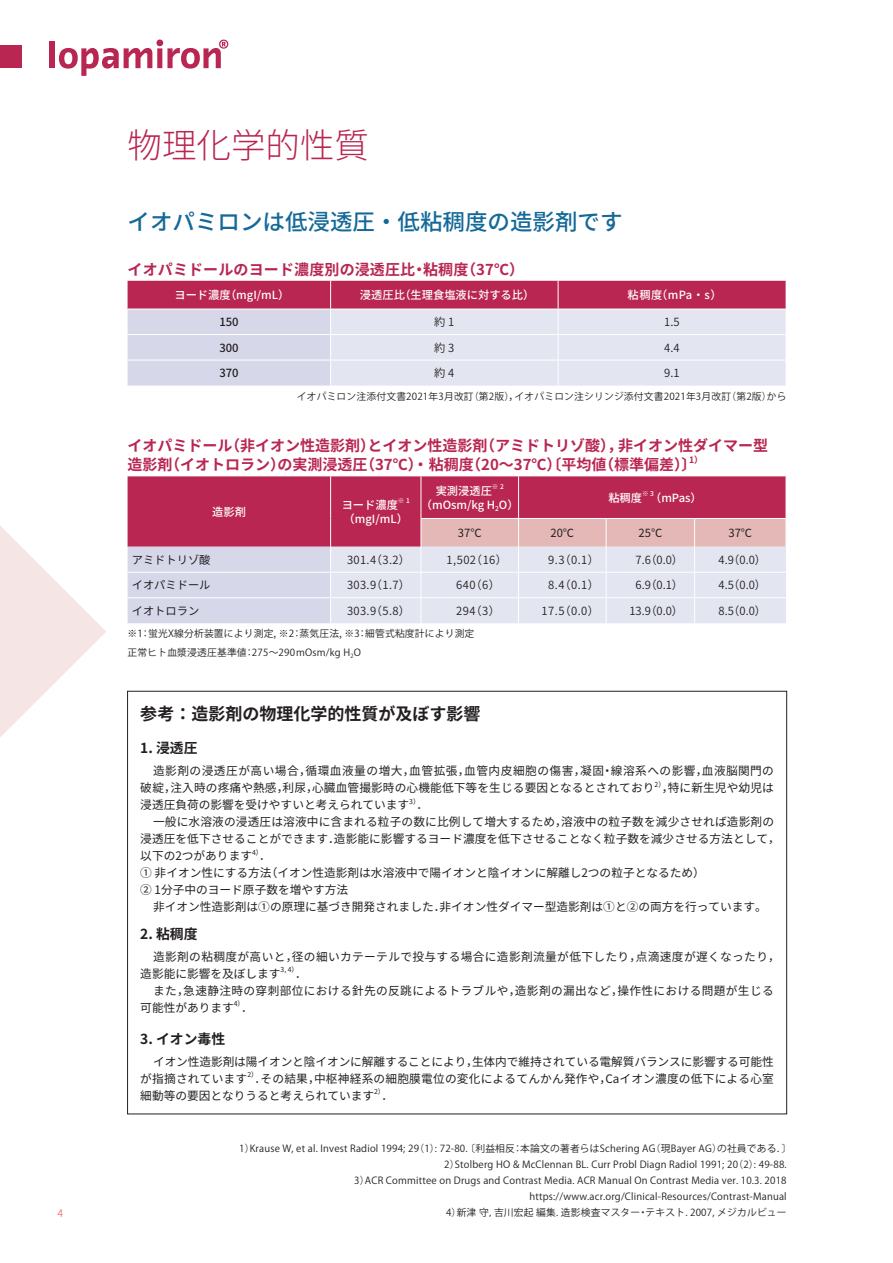
<style>
.page{position:relative;width:893px;height:1263px;background:#fff}
.page>*{position:absolute;margin:0;border:0;box-sizing:border-box;transform-origin:0 0}
.見出し{font:300 34.5px "Source Han Sans";color:#b82651}
.中見出し{font:500 22.5px "Source Han Sans";color:#146998}
.中見出し-2{font:700 16.95px "Source Han Sans";color:#231f20}
.図表タイトル{font:700 15px "Source Han Sans";color:#b82651}
.小見出し{font:700 13.8px "Source Han Sans";color:#231f20}
.本文{font:11.7px/17px "Source Han Sans";letter-spacing:.005em;color:#231f20}
.本文-2{font:11.7px/17px "Source Han Sans";letter-spacing:.03em;color:#231f20}
.本文-3{font:11.7px/17px "Source Han Sans";letter-spacing:.035em;color:#231f20}
.表本文{font:11.25px "Source Han Sans";letter-spacing:.04em;color:#231f20}
.表ヨコ見出し{font:500 11.25px "Source Han Sans";color:#fff}
.表タテ見出し{font:11.25px "Source Han Sans";letter-spacing:.03em;color:#231f20}
.表タテ見出し-2{font:11.25px "Source Han Sans";color:#231f20}
.表タテ見出し-3{font:500 11.25px "Source Han Sans";color:#231f20}
.表本文-2{font:11.25px "Source Han Sans";color:#231f20}
.表ヨコ見出し-2{font:11.25px "Source Han Sans";color:#231f20}
.t1{font:300 10.5px "Source Han Sans";color:#ef4d4b}
.図表キャプション{font:9.75px "Koz Go Pro";letter-spacing:.02em;color:#231f20}
.表本文-3{font:9.75px "Koz Go Pro";letter-spacing:.02em;color:#231f20}
.図表タイトル-2{font:700 8.7px "Source Han Sans";color:#b82651}
.本文-4{font:6.75px "Source Han Sans";color:#231f20}
.表ヨコ見出し-3{font:500 6.6px "Source Han Sans";color:#fff}
.s1{font-family:"Source Han Sans"}
</style>
<div class="page">
<svg style="left:0;top:526px;width:106px;height:211px"></svg>
<div style="left:0;top:45px;width:21px;height:22px;background:#b82651"></div>
<div style="left:50px;top:42px;width:5px;height:26px;background:#b82651"></div>
<svg style="left:59px;top:40px;width:169px;height:36px"></svg>
<svg style="left:128px;top:281px;width:658px;height:105px;background:#d5b0c5"></svg>
<hr style="left:128px;top:309px;width:203px;height:1px;background:#fff">
<hr style="left:331px;top:309px;width:227px;height:1px;background:#fff">
<hr style="left:558px;top:309px;width:228px;height:1px;background:#fff">
<div style="left:128px;top:476px;width:658px;height:42px;background:#b82651"></div>
<hr style="left:330px;top:476px;width:1px;height:42px;background:#fff">
<hr style="left:420px;top:476px;width:1px;height:42px;background:#fff">
<hr style="left:518px;top:476px;width:1px;height:42px;background:#fff">
<svg style="left:128px;top:518px;width:658px;height:105px;background:#dcc5d3"></svg>
<p class="t1" style="left:57px;top:1207px;width:7px">4</p>
<p class="見出し" style="left:128px;top:126px;width:243px">物理化学的性質</p>
<p class="中見出し" style="left:128px;top:209px;width:496px">イオパミロンは低浸透圧・低粘稠度の造影剤です</p>
<p class="図表タイトル" style="left:128px;top:261px;width:398px">イオパミドールのヨード濃度別の浸透圧比・粘稠度（37℃）</p>
<p class="表ヨコ見出し" style="left:174px;top:289px;width:116px">ヨード濃度（mgI/mL）</p>
<p class="表ヨコ見出し" style="left:360px;top:289px;width:176px">浸透圧比（生理食塩液に対する比）</p>
<p class="表ヨコ見出し" style="left:628px;top:289px;width:96px">粘稠度（mPa・s）</p>
<p class="表タテ見出し-3" style="left:219px;top:316px;width:21px">150</p>
<p class="表本文" style="left:434px;top:316px;width:22px">約1</p>
<p class="表本文" style="left:664px;top:316px;width:17px">1.5</p>
<p class="表タテ見出し-3" style="left:219px;top:341px;width:21px">300</p>
<p class="表本文" style="left:434px;top:341px;width:22px">約3</p>
<p class="表本文" style="left:664px;top:341px;width:17px">4.4</p>
<p class="表タテ見出し-3" style="left:219px;top:367px;width:21px">370</p>
<p class="表本文" style="left:434px;top:367px;width:22px">約4</p>
<p class="表本文" style="left:664px;top:367px;width:17px">9.1</p>
<p class="表本文-3" style="left:297px;top:390px;width:491px">イオパミロン注添付文書2021年3月改訂（第2版）<span class="s1">，</span>イオパミロン注シリンジ添付文書2021年3月改訂（第2版）から</p>
<p class="図表タイトル" style="left:128px;top:437px;width:642px">イオパミドール（非イオン性造影剤）とイオン性造影剤（アミドトリゾ酸），非イオン性ダイマー型</p>
<p class="図表タイトル" style="left:128px;top:456px;width:571px">造影剤（イオトロラン）の実測浸透圧（37℃）・粘稠度（20〜37℃）〔平均値（標準偏差）〕</p>
<p class="図表タイトル-2" style="left:689px;top:455px;width:15px">1）</p>
<p class="表ヨコ見出し" style="left:212px;top:505px;width:35px">造影剤</p>
<p class="表ヨコ見出し" style="left:436px;top:484px;width:58px">実測浸透圧</p>
<p class="表ヨコ見出し-3" style="left:492px;top:483px;width:13px">※ 2</p>
<p class="表ヨコ見出し" style="left:421px;top:498px;width:99px">（mOsm/kg H<sub>2</sub>O）</p>
<p class="表ヨコ見出し" style="left:608px;top:491px;width:35px">粘稠度</p>
<p class="表ヨコ見出し-3" style="left:642px;top:490px;width:13px">※ 3</p>
<p class="表ヨコ見出し" style="left:650px;top:491px;width:53px">（mPas）</p>
<p class="表ヨコ見出し" style="left:342px;top:498px;width:58px">ヨード濃度</p>
<p class="表ヨコ見出し-3" style="left:398px;top:497px;width:13px">※ 1</p>
<p class="表ヨコ見出し" style="left:344px;top:512px;width:66px">（mgI/mL）</p>
<p class="表ヨコ見出し-2" style="left:458px;top:526px;width:25px">37℃</p>
<p class="表本文-2" style="left:550px;top:526px;width:25px">20℃</p>
<p class="表本文-2" style="left:638px;top:526px;width:25px">25℃</p>
<p class="表本文-2" style="left:728px;top:526px;width:25px">37℃</p>
<p class="表タテ見出し-2" style="left:132px;top:553px;width:80px">アミドトリゾ酸</p>
<p class="表タテ見出し" style="left:347px;top:553px;width:65px">301.4（3.2）</p>
<p class="表本文" style="left:447px;top:553px;width:62px">1,502（16）</p>
<p class="表本文" style="left:548px;top:553px;width:52px">9.3（0.1）</p>
<p class="表本文" style="left:636px;top:553px;width:49px">7.6（0.0）</p>
<p class="表本文" style="left:718px;top:553px;width:49px">4.9（0.0）</p>
<p class="表タテ見出し-2" style="left:132px;top:579px;width:80px">イオパミドール</p>
<p class="表タテ見出し" style="left:347px;top:579px;width:65px">303.9（1.7）</p>
<p class="表本文" style="left:456px;top:579px;width:45px">640（6）</p>
<p class="表本文" style="left:548px;top:579px;width:52px">8.4（0.1）</p>
<p class="表本文" style="left:636px;top:579px;width:49px">6.9（0.1）</p>
<p class="表本文" style="left:718px;top:579px;width:49px">4.5（0.0）</p>
<p class="表タテ見出し-2" style="left:132px;top:604px;width:69px">イオトロラン</p>
<p class="表タテ見出し" style="left:347px;top:604px;width:65px">303.9（5.8）</p>
<p class="表本文" style="left:456px;top:604px;width:45px">294（3）</p>
<p class="表本文" style="left:542px;top:604px;width:59px">17.5（0.0）</p>
<p class="表本文" style="left:629px;top:604px;width:55px">13.9（0.0）</p>
<p class="表本文" style="left:718px;top:604px;width:49px">8.5（0.0）</p>
<p class="図表キャプション" style="left:128px;top:627px;width:348px">※1：蛍光X線分析装置により測定<span class="s1">,</span> ※2：蒸気圧法<span class="s1">,</span> ※3：細管式粘度計により測定</p>
<p class="図表キャプション" style="left:128px;top:646px;width:235px">正常ヒト血漿浸透圧基準値：275〜290 mOsm/kg H<sub>2</sub>O</p>
<p class="中見出し-2" style="left:140px;top:704px;width:342px">参考：造影剤の物理化学的性質が及ぼす影響</p>
<p class="小見出し" style="left:140px;top:740px;width:59px">1. 浸透圧</p>
<p class="本文-3" style="left:140px;top:763px;width:635px;text-indent:13px">造影剤の浸透圧が高い場合，循環血液量の増大，血管拡張，血管内皮細胞の傷害，凝固・線溶系への影響，血液脳関門の破綻，注入時の疼痛や熱感，利尿，心臓血管撮影時の心機能低下等を生じる要因となるとされており</p>
<p class="本文-4" style="left:655px;top:780px;width:12px">2）</p>
<p class="本文" style="left:662px;top:780px;width:114px">，特に新生児や幼児は</p>
<p class="本文" style="left:140px;top:797px;width:270px">浸透圧負荷の影響を受けやすいと考えられています</p>
<p class="本文-4" style="left:409px;top:797px;width:12px">3）</p>
<p class="本文" style="left:416px;top:797px;width:13px">．</p>
<p class="本文" style="left:140px;top:814px;width:641px;text-indent:13px">一般に水溶液の浸透圧は溶液中に含まれる粒子の数に比例して増大するため，溶液中の粒子数を減少させれば造影剤の浸透圧を低下させることができます．造影能に影響するヨード濃度を低下させることなく粒子数を減少させる方法として，以下の2つがあります</p>
<p class="本文-4" style="left:252px;top:848px;width:12px">4）</p>
<p class="本文" style="left:259px;top:848px;width:13px">．</p>
<p class="本文" style="left:140px;top:865px;width:566px">① 非イオン性にする方法（イオン性造影剤は水溶液中で陽イオンと陰イオンに解離し2つの粒子となるため）</p>
<p class="本文" style="left:140px;top:882px;width:209px">② 1分子中のヨード原子数を増やす方法</p>
<p class="本文" style="left:153px;top:899px;width:615px">非イオン性造影剤は①の原理に基づき開発されました．非イオン性ダイマー型造影剤は①と②の両方を行っています。</p>
<p class="小見出し" style="left:140px;top:926px;width:59px">2. 粘稠度</p>
<p class="本文-2" style="left:140px;top:948px;width:641px;text-indent:13px">造影剤の粘稠度が高いと，径の細いカテーテルで投与する場合に造影剤流量が低下したり，点滴速度が遅くなったり，造影能に影響を及ぼします</p>
<p class="本文-4" style="left:281px;top:966px;width:19px">3, 4）</p>
<p class="本文" style="left:295px;top:965px;width:13px">．</p>
<p class="本文-2" style="left:140px;top:982px;width:635px;text-indent:13px">また，急速静注時の穿刺部位における針先の反跳によるトラブルや，造影剤の漏出など，操作性における問題が生じる可能性があります</p>
<p class="本文-4" style="left:234px;top:1000px;width:12px">4）</p>
<p class="本文" style="left:241px;top:999px;width:13px">．</p>
<p class="小見出し" style="left:140px;top:1031px;width:86px">3. イオン毒性</p>
<p class="本文" style="left:140px;top:1053px;width:635px;text-indent:13px">イオン性造影剤は陽イオンと陰イオンに解離することにより，生体内で維持されている電解質バランスに影響する可能性が指摘されています</p>
<p class="本文-4" style="left:247px;top:1071px;width:12px">2）</p>
<p class="本文" style="left:140px;top:1070px;width:635px;text-indent:114px">．その結果，中枢神経系の細胞膜電位の変化によるてんかん発作や，Caイオン濃度の低下による心室細動等の要因となりうると考えられています</p>
<p class="本文-4" style="left:374px;top:1088px;width:12px">2）</p>
<p class="本文" style="left:381px;top:1087px;width:13px">．</p>
<p class="図表キャプション" style="left:239px;top:1142px;width:554px">1）Krause W, et al. Invest Radiol 1994; 29（1）: 72-80. 〔利益相反：本論文の著者らはSchering AG（現Bayer AG）の社員である．〕</p>
<p class="図表キャプション" style="left:444px;top:1158px;width:344px">2）Stolberg HO &amp; McClennan BL. Curr Probl Diagn Radiol 1991; 20（2）: 49-88.</p>
<p class="図表キャプション" style="left:354px;top:1174px;width:434px">3）ACR Committee on Drugs and Contrast Media. ACR Manual On Contrast Media ver. 10.3. 2018</p>
<p class="図表キャプション" style="left:529px;top:1190px;width:259px">https://www.acr.org/Clinical-Resources/Contrast-Manual</p>
<p class="図表キャプション" style="left:446px;top:1206px;width:342px">4）新津 守，吉川宏起 編集. 造影検査マスター・テキスト. 2007, メジカルビュー</p>
</div>
